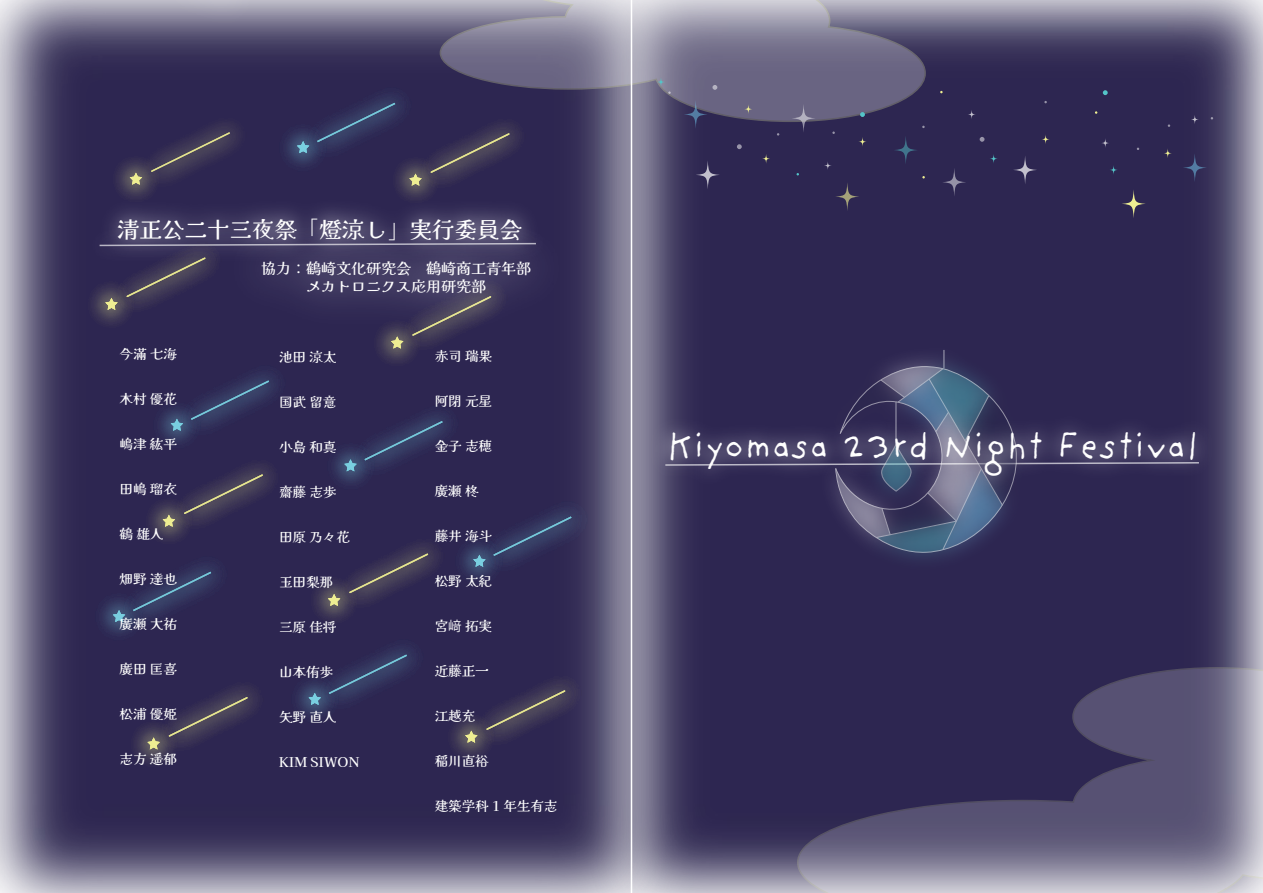
<style>
.page{position:relative;width:1263px;height:893px;background:#fff}
.page>*{position:absolute;margin:0;border:0;box-sizing:border-box;transform-origin:0 0}
.t1{font:37.5px "Providence Sans Pro";color:#fff}
.t2{font:500 22.5px "Kaisei Decol";color:#fff}
.t3{font:500 15px/18px "Kaisei Decol";color:#fff}
.t4{font:500 13.5px "Kaisei Decol";color:#fff}
.s1{font-family:"Koz Go Pr 6 N";font-weight:400}
</style>
<div class="page">
<img style="left:0;top:0;width:591px;height:893px">
<img style="left:591px;top:0;width:672px;height:893px">
<svg style="left:797px;top:667px;width:466px;height:226px;background:#595475"></svg>
<svg style="left:440px;top:0;width:486px;height:122px;background:#807c95"></svg>
<img style="left:0;top:412px;width:8px;height:163px">
<img style="left:76px;top:128px;width:24px;height:36px">
<img style="left:101px;top:128px;width:142px;height:36px">
<img style="left:0;top:0;width:374px;height:128px">
<img style="left:63px;top:164px;width:513px;height:25px">
<img style="left:46px;top:189px;width:544px;height:111px">
<img style="left:51px;top:244px;width:89px;height:120px">
<img style="left:76px;top:203px;width:167px;height:148px">
<svg style="left:127px;top:257px;width:78px;height:40px;background:#453e58"></svg>
<img style="left:380px;top:79px;width:187px;height:128px">
<svg style="left:452px;top:133px;width:57px;height:40px;background:#464058"></svg>
<img style="left:337px;top:350px;width:25px;height:17px">
<img style="left:362px;top:350px;width:186px;height:40px">
<img style="left:274px;top:568px;width:25px;height:71px">
<img style="left:299px;top:515px;width:186px;height:121px">
<svg style="left:349px;top:553px;width:70px;height:40px;background:#453f58"></svg>
<div style="left:93px;top:683px;width:121px;height:120px;background:#2d2651"></div>
<img style="left:118px;top:665px;width:187px;height:126px">
<svg style="left:169px;top:697px;width:79px;height:40px;background:#443e58"></svg>
<div style="left:411px;top:748px;width:120px;height:49px;background:#2d2651"></div>
<img style="left:436px;top:636px;width:187px;height:148px">
<svg style="left:486px;top:690px;width:79px;height:40px;background:#453e58"></svg>
<img style="left:108px;top:461px;width:25px;height:56px">
<img style="left:133px;top:474px;width:187px;height:94px">
<svg style="left:184px;top:474px;width:79px;height:40px;background:#494359"></svg>
<div style="left:116px;top:365px;width:121px;height:120px;background:#2d2651"></div>
<img style="left:140px;top:326px;width:186px;height:148px">
<svg style="left:191px;top:380px;width:78px;height:40px;background:#353a62"></svg>
<div style="left:59px;top:556px;width:121px;height:120px;background:#302953"></div>
<img style="left:82px;top:517px;width:186px;height:148px">
<svg style="left:133px;top:572px;width:78px;height:39px;background:#353a62"></svg>
<div style="left:254px;top:639px;width:121px;height:120px;background:#2d2651"></div>
<img style="left:278px;top:600px;width:186px;height:148px">
<svg style="left:329px;top:655px;width:78px;height:39px;background:#353a62"></svg>
<div style="left:290px;top:405px;width:121px;height:120px;background:#2d2651"></div>
<img style="left:314px;top:367px;width:186px;height:148px">
<svg style="left:364px;top:421px;width:79px;height:39px;background:#353a62"></svg>
<img style="left:419px;top:501px;width:121px;height:120px">
<img style="left:443px;top:462px;width:186px;height:148px">
<svg style="left:493px;top:516px;width:78px;height:40px;background:#363b62"></svg>
<div style="left:243px;top:87px;width:121px;height:120px;background:#2d2651"></div>
<img style="left:266px;top:49px;width:186px;height:148px">
<svg style="left:317px;top:103px;width:78px;height:39px;background:#353a62"></svg>
<img style="left:207px;top:207px;width:378px;height:143px">
<svg style="left:684px;top:100px;width:24px;height:29px"></svg>
<svg style="left:744px;top:104px;width:8px;height:10px"></svg>
<svg style="left:1183px;top:153px;width:24px;height:29px"></svg>
<svg style="left:1121px;top:189px;width:25px;height:29px"></svg>
<svg style="left:1013px;top:155px;width:24px;height:29px"></svg>
<svg style="left:894px;top:136px;width:24px;height:29px"></svg>
<svg style="left:791px;top:104px;width:25px;height:29px"></svg>
<svg style="left:1041px;top:134px;width:9px;height:10px"></svg>
<svg style="left:989px;top:154px;width:9px;height:10px"></svg>
<svg style="left:858px;top:137px;width:9px;height:10px"></svg>
<svg style="left:1101px;top:138px;width:8px;height:10px"></svg>
<svg style="left:967px;top:110px;width:9px;height:9px"></svg>
<svg style="left:1191px;top:115px;width:8px;height:9px"></svg>
<svg style="left:1109px;top:165px;width:9px;height:10px"></svg>
<svg style="left:657px;top:77px;width:8px;height:10px"></svg>
<svg style="left:762px;top:154px;width:8px;height:10px"></svg>
<svg style="left:1164px;top:148px;width:8px;height:10px"></svg>
<svg style="left:824px;top:161px;width:8px;height:9px"></svg>
<svg style="left:712px;top:85px;width:5px;height:5px"></svg>
<svg style="left:980px;top:137px;width:4px;height:5px"></svg>
<svg style="left:737px;top:144px;width:5px;height:5px"></svg>
<svg style="left:1103px;top:90px;width:5px;height:5px"></svg>
<svg style="left:860px;top:112px;width:5px;height:5px"></svg>
<svg style="left:696px;top:160px;width:24px;height:29px"></svg>
<svg style="left:942px;top:168px;width:24px;height:29px"></svg>
<svg style="left:835px;top:182px;width:24px;height:29px"></svg>
<hr style="left:631px;top:0;width:1px;height:893px;background:#fff">
<svg style="left:665px;top:350px;width:534px;height:202px;background:#2f2852"></svg>
<img style="left:781px;top:296px;width:289px;height:311px">
<img style="left:611px;top:374px;width:640px;height:159px">
<h2 class="t2" style="left:117px;top:212px;width:407px">清正公二十三夜祭「燈涼し」実行委員会</h2>
<p class="t3" style="left:261px;top:259px;width:272px">協力：鶴崎文化研究会　鶴崎商工青年部　　　メカトロニクス応用研究部</p>
<p class="t4" style="left:120px;top:343px;width:59px">今滿 七海</p>
<p class="t4" style="left:120px;top:388px;width:59px">木村 優花</p>
<p class="t4" style="left:120px;top:433px;width:59px">嶋津 紘平</p>
<p class="t4" style="left:120px;top:478px;width:59px">田嶋 瑠衣</p>
<p class="t4" style="left:120px;top:523px;width:45px">鶴 雄人</p>
<p class="t4" style="left:120px;top:568px;width:59px">畑野 達也</p>
<p class="t4" style="left:120px;top:613px;width:59px">廣瀬 大祐</p>
<p class="t4" style="left:120px;top:658px;width:59px">廣田 匡喜</p>
<p class="t4" style="left:120px;top:703px;width:59px">松浦 優姫</p>
<p class="t4" style="left:120px;top:748px;width:59px">志方 遥郁</p>
<p class="t4" style="left:279px;top:346px;width:59px">池田 涼太</p>
<p class="t4" style="left:279px;top:391px;width:59px">国武 留意</p>
<p class="t4" style="left:279px;top:436px;width:59px">小島 和真</p>
<p class="t4" style="left:279px;top:481px;width:59px">齋藤 志歩</p>
<p class="t4" style="left:279px;top:526px;width:72px">田原 乃々花</p>
<p class="t4" style="left:279px;top:571px;width:55px">玉田梨那</p>
<p class="t4" style="left:279px;top:616px;width:59px">三原 佳将</p>
<p class="t4" style="left:279px;top:661px;width:55px">山本侑歩</p>
<p class="t4" style="left:279px;top:706px;width:59px">矢野 直人</p>
<p class="t4" style="left:279px;top:751px;width:82px">KIM SIWON</p>
<p class="t4" style="left:435px;top:345px;width:59px">赤司 瑞果</p>
<p class="t4" style="left:435px;top:390px;width:59px">阿閉 元星</p>
<p class="t4" style="left:435px;top:435px;width:59px">金子 志穂</p>
<p class="t4" style="left:435px;top:480px;width:45px">廣瀬 柊</p>
<p class="t4" style="left:435px;top:525px;width:59px">藤井 海斗</p>
<p class="t4" style="left:435px;top:570px;width:59px">松野 太紀</p>
<p class="t4" style="left:435px;top:615px;width:59px">宮<span class="s1">﨑</span> 拓実</p>
<p class="t4" style="left:435px;top:660px;width:55px">近藤正一</p>
<p class="t4" style="left:435px;top:705px;width:42px">江越充</p>
<p class="t4" style="left:435px;top:750px;width:55px">稲川直裕</p>
<p class="t4" style="left:435px;top:795px;width:124px">建築学科 1 年生有志</p>
<h1 class="t1" style="left:666px;top:423px;width:533px">Kiyomasa 23rd Night Festival</h1>
</div>
